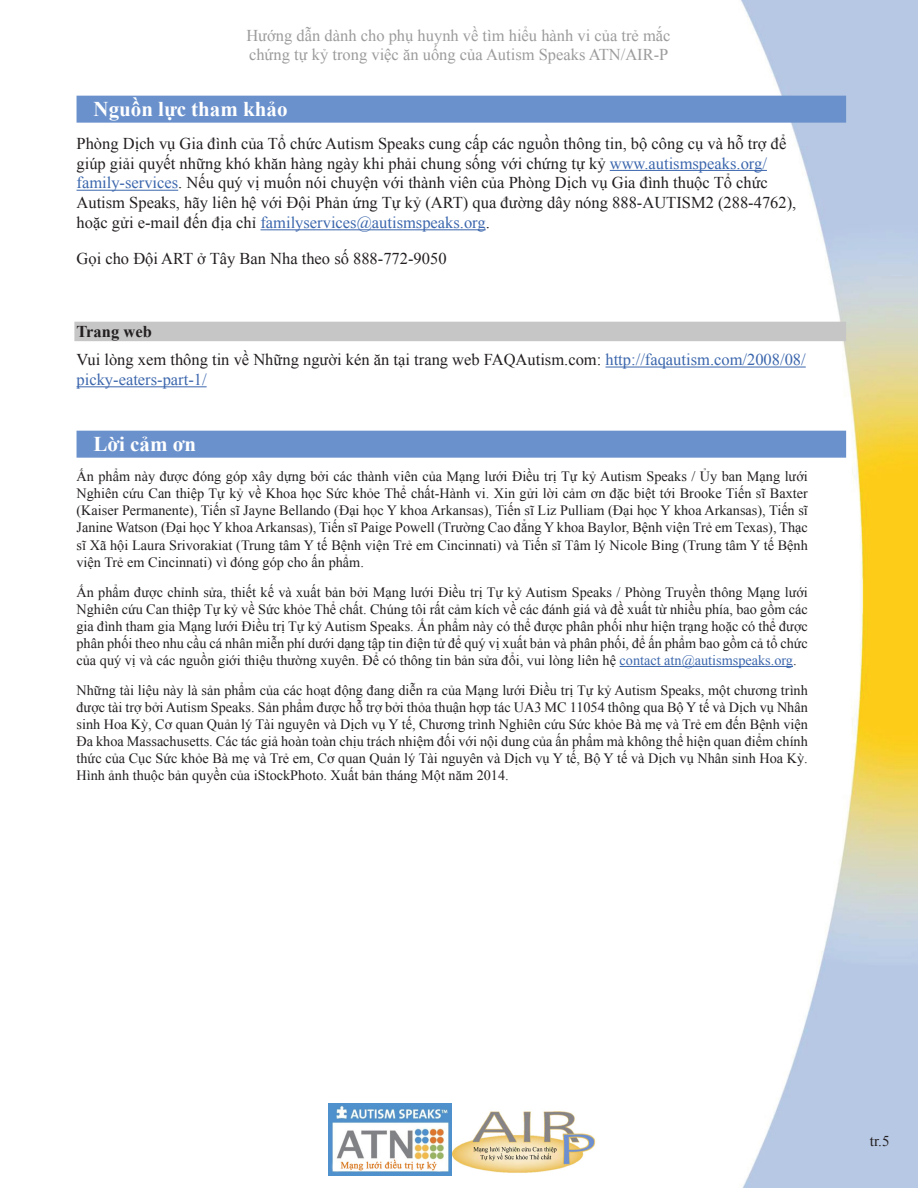
<style>
.page{position:relative;width:918px;height:1188px;background:#fff}
.page>*{position:absolute;margin:0;border:0;box-sizing:border-box;transform-origin:0 0}
.Subti_1{font:700 21px "Times New Roman";color:#fff}
.Bodd{font:16.5px/19.8px "Times New Roman";color:#231f20}
.Bodd_Bull{font:16.5px/19.8px "Times New Roman";color:#231f20}
.t1{font:16.5px/19.8px "Times New Roman";color:#9d9c9c}
.Subti_2{font:700 16.5px "Times New Roman";color:#231f20}
.t2{font:15px "Times New Roman";color:#231f20}
.Bodd_9_5{font:14.25px/17.1px "Times New Roman";color:#231f20;text-align:justify}
.s1{color:#3b66ad}
</style>
<div class="page">
<img style="left:74px;top:0;width:844px;height:1188px">
<img style="left:329px;top:1104px;width:124px;height:72px">
<img style="left:453px;top:1104px;width:144px;height:74px">
<div style="left:77px;top:96px;width:769px;height:27px;background:#6b91cc"></div>
<hr style="left:610px;top:170px;width:157px;height:1px;background:#3b66ad">
<hr style="left:77px;top:190px;width:101px;height:1px;background:#3b66ad">
<hr style="left:260px;top:229px;width:226px;height:1px;background:#3b66ad">
<div style="left:74px;top:322px;width:772px;height:19px;background:#c6c6c6"></div>
<hr style="left:605px;top:367px;width:201px;height:1px;background:#3b66ad">
<hr style="left:77px;top:386px;width:130px;height:1px;background:#3b66ad">
<div style="left:77px;top:431px;width:769px;height:27px;background:#6b91cc"></div>
<hr style="left:620px;top:666px;width:173px;height:1px;background:#3b66ad">
<p class="t1" style="left:246px;top:25px;width:426px">Hướng dẫn dành cho phụ huynh về tìm hiểu hành vi của trẻ mắc chứng tự kỷ trong việc ăn uống của Autism Speaks ATN/AIR-P</p>
<p class="Subti_1" style="left:94px;top:95px;width:196px">Nguồn lực tham khảo</p>
<p class="Bodd" style="left:77px;top:133px;width:721px">Phòng Dịch vụ Gia đình của Tổ chức Autism Speaks cung cấp các nguồn thông tin, bộ công cụ và hỗ trợ để giúp giải quyết những khó khăn hàng ngày khi phải chung sống với chứng tự kỷ <span class="s1">www.autismspeaks.org/ family-services</span>. Nếu quý vị muốn nói chuyện với thành viên của Phòng Dịch vụ Gia đình thuộc Tổ chức Autism Speaks, hãy liên hệ với Đội Phản ứng Tự kỷ (ART) qua đường dây nóng 888-AUTISM2 (288-4762), hoặc gửi e-mail đến địa chỉ <span class="s1">familyservices@autismspeaks.org</span>.</p>
<p class="Bodd" style="left:77px;top:249px;width:372px">Gọi cho Đội ART ở Tây Ban Nha theo số 888-772-9050</p>
<p class="Subti_2" style="left:77px;top:320px;width:77px">Trang web</p>
<p class="Bodd_Bull" style="left:77px;top:350px;width:731px">Vui lòng xem thông tin về Những người kén ăn tại trang web FAQAutism.com: <span class="s1">http://faqautism.com/2008/08/ picky-eaters-part-1/</span></p>
<p class="Subti_1" style="left:94px;top:430px;width:104px">Lời cảm ơn</p>
<p class="Bodd_9_5" style="left:77px;top:468px;width:733px">Ấn phẩm này được đóng góp xây dựng bởi các thành viên của Mạng lưới Điều trị Tự kỷ Autism Speaks / Ủy ban Mạng lưới Nghiên cứu Can thiệp Tự kỷ về Khoa học Sức khỏe Thể chất-Hành vi. Xin gửi lời cảm ơn đặc biệt tới Brooke Tiến sĩ Baxter (Kaiser Permanente), Tiến sĩ Jayne Bellando (Đại học Y khoa Arkansas), Tiến sĩ Liz Pulliam (Đại học Y khoa Arkansas), Tiến sĩ Janine Watson (Đại học Y khoa Arkansas), Tiến sĩ Paige Powell (Trường Cao đẳng Y khoa Baylor, Bệnh viện Trẻ em Texas), Thạc sĩ Xã hội Laura Srivorakiat (Trung tâm Y tế Bệnh viện Trẻ em Cincinnati) và Tiến sĩ Tâm lý Nicole Bing (Trung tâm Y tế Bệnh viện Trẻ em Cincinnati) vì đóng góp cho ấn phẩm.</p>
<p class="Bodd_9_5" style="left:77px;top:583px;width:733px">Ấn phẩm được chỉnh sửa, thiết kế và xuất bản bởi Mạng lưới Điều trị Tự kỷ Autism Speaks / Phòng Truyền thông Mạng lưới Nghiên cứu Can thiệp Tự kỷ về Sức khỏe Thể chất. Chúng tôi rất cảm kích về các đánh giá và đề xuất từ nhiều phía, bao gồm các gia đình tham gia Mạng lưới Điều trị Tự kỷ Autism Speaks. Ấn phẩm này có thể được phân phối như hiện trạng hoặc có thể được phân phối theo nhu cầu cá nhân miễn phí dưới dạng tập tin điện tử để quý vị xuất bản và phân phối, để ấn phẩm bao gồm cả tổ chức của quý vị và các nguồn giới thiệu thường xuyên. Để có thông tin bản sửa đổi, vui lòng liên hệ <span class="s1">contact atn@autismspeaks.org</span>.</p>
<p class="Bodd_9_5" style="left:77px;top:681px;width:733px">Những tài liệu này là sản phẩm của các hoạt động đang diễn ra của Mạng lưới Điều trị Tự kỷ Autism Speaks, một chương trình được tài trợ bởi Autism Speaks. Sản phẩm được hỗ trợ bởi thỏa thuận hợp tác UA3 MC 11054 thông qua Bộ Y tế và Dịch vụ Nhân sinh Hoa Kỳ, Cơ quan Quản lý Tài nguyên và Dịch vụ Y tế, Chương trình Nghiên cứu Sức khỏe Bà mẹ và Trẻ em đến Bệnh viện Đa khoa Massachusetts. Các tác giả hoàn toàn chịu trách nhiệm đối với nội dung của ấn phẩm mà không thể hiện quan điểm chính thức của Cục Sức khỏe Bà mẹ và Trẻ em, Cơ quan Quản lý Tài nguyên và Dịch vụ Y tế, Bộ Y tế và Dịch vụ Nhân sinh Hoa Kỳ.<br>Hình ảnh thuộc bản quyền của iStockPhoto. Xuất bản tháng Một năm 2014.</p>
<p class="t2" style="left:870px;top:1131px;width:21px">tr.5</p>
</div>
